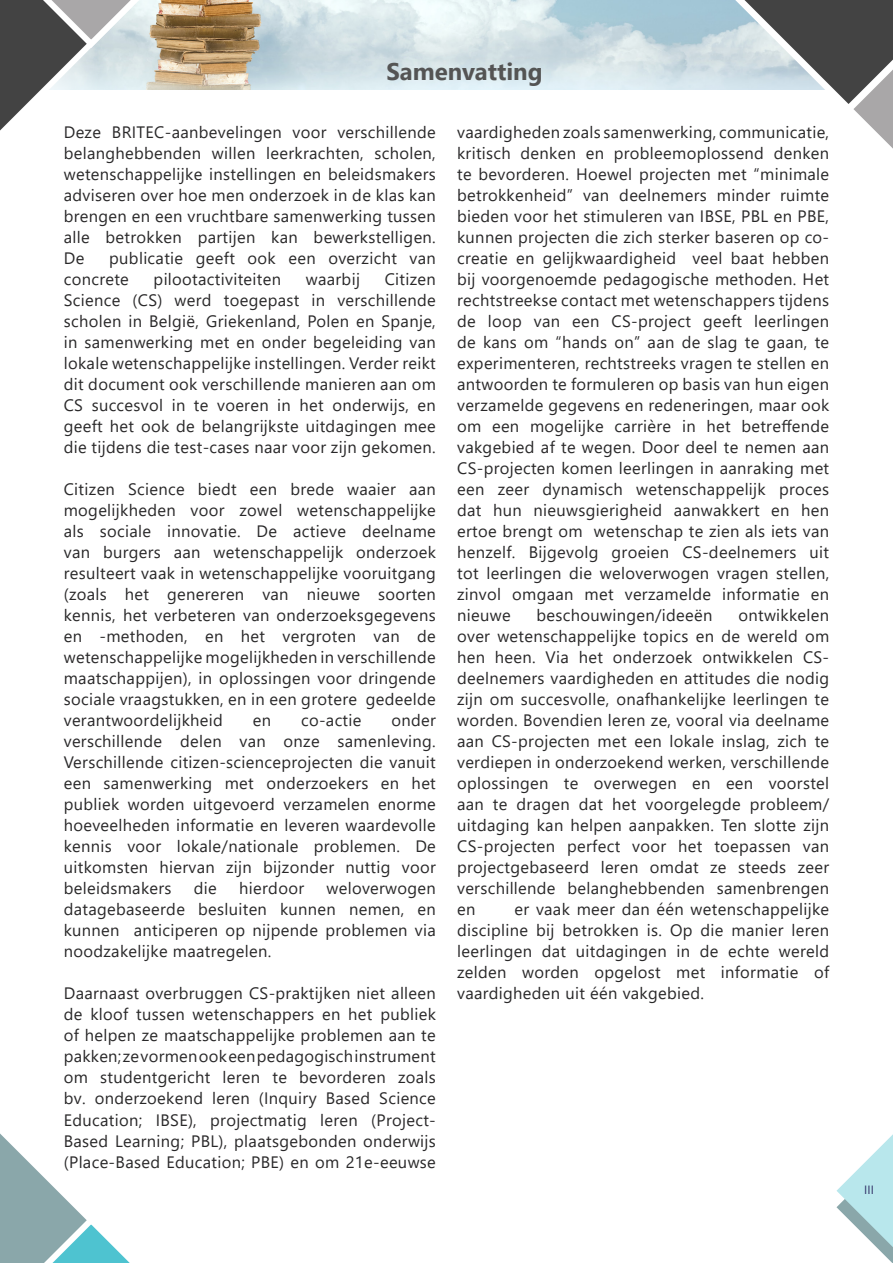
<style>
.page{position:relative;width:893px;height:1263px;background:#fff}
.page>*{position:absolute;margin:0;border:0;box-sizing:border-box;transform-origin:0 0}
.t1{font:700 24px "Segoe UI";color:#545454}
.t2{font:16.5px/21px "Segoe UI";letter-spacing:.02em;color:#292829;text-align:justify}
.t3{font:12px "Segoe UI";color:#303066}
</style>
<div class="page">
<img style="left:217px;top:0;width:323px;height:90px">
<svg style="left:836px;top:1134px;width:57px;height:129px"></svg>
<svg style="left:540px;top:0;width:353px;height:149px"></svg>
<svg style="left:0;top:0;width:217px;height:131px"></svg>
<svg style="left:0;top:1133px;width:130px;height:130px"></svg>
<h1 class="t1" style="left:386px;top:49px;width:158px">Samenvatting</h1>
<p class="t2" style="left:64px;top:120px;width:374px">Deze BRITEC-aanbevelingen voor verschillende belanghebbenden willen leerkrachten, scholen, wetenschappelijke instellingen en beleidsmakers adviseren over hoe men onderzoek in de klas kan brengen en een vruchtbare samenwerking tussen alle betrokken partijen kan bewerkstelligen.<br>De</p>
<p class="t2" style="left:64px;top:246px;width:374px;text-indent:45px">publicatie geeft ook een overzicht van concrete</p>
<p class="t2" style="left:154px;top:267px;width:129px">pilootactiviteiten</p>
<p class="t2" style="left:306px;top:267px;width:56px">waarbij</p>
<p class="t2" style="left:64px;top:267px;width:374px;text-indent:321px">Citizen Science (CS) werd toegepast in verschillende scholen in België, Griekenland, Polen en Spanje, in samenwerking met en onder begeleiding van lokale wetenschappelijke instellingen. Verder reikt dit document ook verschillende manieren aan om CS succesvol in te voeren in het onderwijs, en geeft het ook de belangrijkste uitdagingen mee die tijdens die test-cases naar voor zijn gekomen.</p>
<p class="t2" style="left:64px;top:477px;width:374px">Citizen Science biedt een brede waaier aan mogelijkheden voor zowel wetenschappelijke als sociale innovatie. De actieve deelname van burgers aan wetenschappelijk onderzoek resulteert vaak in wetenschappelijke vooruitgang (zoals het genereren van nieuwe soorten kennis, het verbeteren van onderzoeksgegevens en -methoden, en het vergroten van de wetenschappelijke mogelijkheden in verschillende maatschappijen), in oplossingen voor dringende sociale vraagstukken, en in een grotere gedeelde verantwoordelijkheid</p>
<p class="t2" style="left:64px;top:708px;width:374px;text-indent:328px">onder verschillende delen van onze samenleving.<br>Verschillende citizen-scienceprojecten die vanuit een samenwerking met onderzoekers en het publiek worden uitgevoerd verzamelen enorme hoeveelheden informatie en leveren waardevolle kennis voor lokale/nationale problemen. De uitkomsten hiervan zijn bijzonder nuttig voor beleidsmakers</p>
<p class="t2" style="left:253px;top:708px;width:20px">en</p>
<p class="t2" style="left:301px;top:708px;width:62px">co-actie</p>
<p class="t2" style="left:64px;top:877px;width:374px;text-indent:263px">weloverwogen datagebaseerde besluiten kunnen nemen, en kunnen anticiperen op nijpende problemen via noodzakelijke maatregelen.</p>
<p class="t2" style="left:64px;top:982px;width:374px">Daarnaast overbruggen CS-praktijken niet alleen de kloof tussen wetenschappers en het publiek of helpen ze maatschappelijke problemen aan te pakken; ze vormen ook een pedagogisch instrument om studentgericht leren te bevorderen zoals bv. onderzoekend leren (Inquiry Based Science Education; IBSE), projectmatig leren (Project-Based Learning; PBL), plaatsgebonden onderwijs (Place-Based Education; PBE) en om 21e-eeuwse</p>
<p class="t2" style="left:194px;top:877px;width:25px">die</p>
<p class="t2" style="left:239px;top:877px;width:66px">hierdoor</p>
<p class="t2" style="left:457px;top:120px;width:374px">vaardigheden zoals samenwerking, communicatie, kritisch denken en probleemoplossend denken te bevorderen. Hoewel projecten met “minimale betrokkenheid” van deelnemers minder ruimte bieden voor het stimuleren van IBSE, PBL en PBE, kunnen projecten die zich sterker baseren op co&shy;creatie en gelijkwaardigheid veel baat hebben bij voorgenoemde pedagogische methoden. Het rechtstreekse contact met wetenschappers tijdens de loop van een CS-project geeft leerlingen de kans om “hands on” aan de slag te gaan, te experimenteren, rechtstreeks vragen te stellen en antwoorden te formuleren op basis van hun eigen verzamelde gegevens en redeneringen, maar ook om een mogelijke carrière in het betreffende vakgebied af te wegen. Door deel te nemen aan CS-projecten komen leerlingen in aanraking met een zeer dynamisch wetenschappelijk proces dat hun nieuwsgierigheid aanwakkert en hen ertoe brengt om wetenschap te zien als iets van henzelf. Bijgevolg groeien CS-deelnemers uit tot leerlingen die weloverwogen vragen stellen, zinvol omgaan met verzamelde informatie en nieuwe</p>
<p class="t2" style="left:457px;top:603px;width:374px;text-indent:281px">ontwikkelen over wetenschappelijke topics en de wereld om hen heen. Via het onderzoek ontwikkelen CS&shy;deelnemers vaardigheden en attitudes die nodig zijn om succesvolle, onafhankelijke leerlingen te worden. Bovendien leren ze, vooral via deelname aan CS-projecten met een lokale inslag, zich te verdiepen in onderzoekend werken, verschillende oplossingen te overwegen en een voorstel aan te dragen dat het voorgelegde probleem/ uitdaging kan helpen aanpakken. Ten slotte zijn CS-projecten perfect voor het toepassen van projectgebaseerd leren omdat ze steeds zeer verschillende belanghebbenden samenbrengen en</p>
<p class="t2" style="left:537px;top:603px;width:177px">beschouwingen/ideeën</p>
<p class="t2" style="left:457px;top:897px;width:374px;text-indent:57px">er vaak meer dan één wetenschappelijke discipline bij betrokken is. Op die manier leren leerlingen dat uitdagingen in de echte wereld zelden worden opgelost met informatie of vaardigheden uit één vakgebied.</p>
<p class="t3" style="left:864px;top:1178px;width:12px">III</p>
</div>
